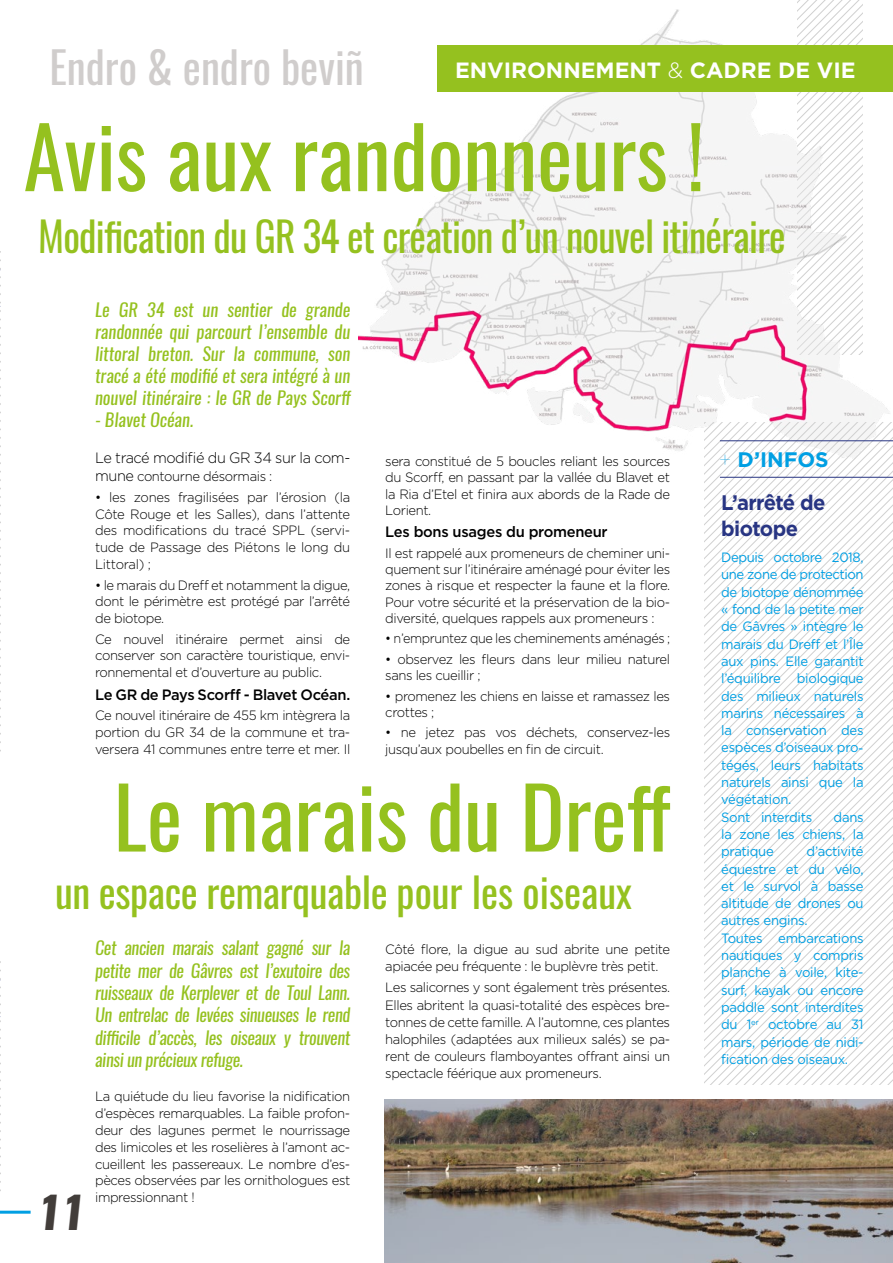
<style>
.page{position:relative;width:893px;height:1263px;background:#fff}
.page>*{position:absolute;margin:0;border:0;box-sizing:border-box;transform-origin:0 0}
.t1{font:84px "Oswald";color:#95c11f}
.t2{font:italic 800 43.5px "Oswald";color:#423d3a}
.t3{font:43.05px "Oswald";color:#d0cdcc}
.t4{font:40.5px "Oswald";letter-spacing:-.02em;color:#95c11f}
.t5{font:700 22.05px "Gotham";color:#fff}
.t6{font:700 21px/26.2px "Gotham";letter-spacing:-.03em;color:#283583;scale:.96 1}
.t7{font:700 21px "Gotham";color:#009fe3}
.t8{font:italic 18px/22.4px "Oswald";color:#95c11f;text-align:justify}
.t9{font:500 15px "Gotham";letter-spacing:-.02em;color:#000}
.t10{font:300 15px "Gotham";letter-spacing:-.03em;color:#000}
.t11{font:300 13.5px/16.6px "Gotham";letter-spacing:-.03em;color:#000;text-align:justify}
.t12{font:13.5px/17.2px "Gotham";letter-spacing:-.02em;color:#009fe3}
.t13{font:300 13.5px "Gotham";letter-spacing:-.03em;color:#000;scale:.94 1}
.s1{font-weight:300}
.s2{font-size:15px}
.s3{font-weight:100}
</style>
<div class="page">
<svg style="left:797px;top:0;width:65px;height:10px"></svg>
<hr style="left:0;top:1211px;width:31px;height:3px;background:#009fe3">
<img style="left:358px;top:10px;width:532px;height:441px">
<img style="left:384px;top:1099px;width:509px;height:164px">
<div style="left:438px;top:45px;width:455px;height:47px;background:#95c11f"></div>
<svg style="left:704px;top:422px;width:189px;height:663px"></svg>
<hr style="left:720px;top:440px;width:173px;height:1px;background:#283583">
<hr style="left:720px;top:477px;width:173px;height:1px;background:#283583">
<svg style="left:0;top:251px;width:1px;height:501px"></svg>
<svg style="left:0;top:962px;width:1px;height:229px"></svg>
<h3 class="t3" style="left:49px;top:38px;width:316px">Endro &amp; endro beviñ</h3>
<h3 class="t5" style="left:455px;top:55px;width:402px">ENVIRONNEMENT <span class="s1">&amp;</span> CADRE DE VIE</h3>
<h1 class="t1" style="left:24px;top:99px;width:682px">Avis aux randonneurs !</h1>
<h3 class="t4" style="left:38px;top:208px;width:749px">Modification du GR 34 et création d’un nouvel itinéraire</h3>
<h3 class="t8" style="left:95px;top:299px;width:258px">Le GR 34 est un sentier de grande randonnée qui parcourt l’ensemble du littoral breton. Sur la commune, son tracé a été modifié et sera intégré à un nouvel itinéraire : le GR de Pays Scorff</h3>
<h3 class="t8" style="left:95px;top:409px;width:100px">- Blavet Océan.</h3>
<p class="t10" style="left:95px;top:448px;width:257px">Le tracé modifié du GR 34 sur la com-</p>
<p class="t11" style="left:95px;top:468px;width:179px"><span class="s2">mune</span> contourne désormais :</p>
<p class="t11" style="left:95px;top:489px;width:257px">• les zones fragilisées par l’érosion (la Côte Rouge et les Salles), dans l’attente des modifications du tracé SPPL (servi&shy;tude de Passage des Piétons le long du Littoral) ;</p>
<p class="t11" style="left:95px;top:576px;width:257px">• le marais du Dreff et notamment la digue, dont le périmètre est protégé par l’arrêté de biotope.</p>
<p class="t11" style="left:95px;top:630px;width:257px">Ce nouvel itinéraire permet ainsi de conserver son caractère touristique, envi&shy;ronnemental et d’ouverture au public.</p>
<p class="t9" style="left:95px;top:684px;width:257px">Le GR de Pays Scorff - Blavet Océan.</p>
<p class="t11" style="left:95px;top:707px;width:257px">Ce nouvel itinéraire de 455 km intègrera la portion du GR 34 de la commune et tra&shy;versera 41 communes entre terre et mer. Il</p>
<p class="t11" style="left:385px;top:453px;width:286px">sera constitué de 5 boucles reliant les sources</p>
<h3 class="t7" style="left:719px;top:445px;width:111px"><span class="s3">+</span> D’INFOS</h3>
<p class="t11" style="left:385px;top:469px;width:286px;line-height:16.2px">du Scorff, en passant par la vallée du Blavet et la Ria d’Etel et finira aux abords de la Rade de Lorient.</p>
<p class="t9" style="left:385px;top:522px;width:224px">Les bons usages du promeneur</p>
<p class="t11" style="left:385px;top:544px;width:286px;line-height:16.2px">Il est rappelé aux promeneurs de cheminer uni&shy;quement sur l’itinéraire aménagé pour éviter les zones à risque et respecter la faune et la flore.<br>Pour votre sécurité et la préservation de la bio&shy;diversité, quelques rappels aux promeneurs :</p>
<p class="t13" style="left:385px;top:630px;width:305px">• n’empruntez que les cheminements aménagés ;</p>
<p class="t11" style="left:385px;top:651px;width:286px;line-height:16.2px">• observez les fleurs dans leur milieu naturel sans les cueillir ;</p>
<p class="t11" style="left:385px;top:687px;width:286px;line-height:16.2px">• promenez les chiens en laisse et ramassez les crottes ;</p>
<p class="t11" style="left:385px;top:724px;width:286px;line-height:16.2px">• ne jetez pas vos déchets, conservez-les jusqu’aux poubelles en fin de circuit.</p>
<h3 class="t6" style="left:721px;top:489px;width:110px">L’arrêté de biotope</h3>
<p class="t12" style="left:721px;top:548px;width:144px">Depuis octobre 2018, une zone de protection de biotope dénommée « fond de la petite mer de Gâvres » intègre le marais du Dreff et l’Île aux pins. Elle garantit l’équilibre biologique des milieux naturels marins nécessaires à la conservation des espèces d’oiseaux pro&shy;tégés, leurs habitats naturels ainsi que la végétation.<br>Sont interdits</p>
<h1 class="t1" style="left:113px;top:759px;width:558px">Le marais du Dreff</h1>
<h3 class="t4" style="left:55px;top:865px;width:578px">un espace remarquable pour les oiseaux</h3>
<h3 class="t8" style="left:95px;top:937px;width:257px">Cet ancien marais salant gagné sur la petite mer de Gâvres est l’exutoire des ruisseaux de Kerplever et de Toul Lann.<br>Un entrelac de levées sinueuses le rend difficile d’accès, les oiseaux y trouvent ainsi un précieux refuge.</h3>
<p class="t11" style="left:95px;top:1087px;width:257px">La quiétude du lieu favorise la nidification d’espèces remarquables. La faible profon&shy;deur des lagunes permet le nourrissage des limicoles et les roselières à l’amont ac&shy;cueillent les passereaux. Le nombre d’es&shy;pèces observées par les ornithologues est impressionnant !</p>
<p class="t12" style="left:721px;top:808px;width:144px;text-align:justify;text-indent:112px">dans la zone les chiens, la pratique</p>
<p class="t12" style="left:721px;top:843px;width:144px;text-indent:85px">d’activité équestre et du vélo, et le survol à basse altitude de drones ou autres engins.<br>Toutes embarcations nautiques y compris planche à voile, kite&shy;surf, kayak ou encore paddle sont interdites du 1<sup>er</sup> octobre au 31 mars, période de nidi&shy;fication des oiseaux.</p>
<p class="t11" style="left:385px;top:940px;width:286px;line-height:17.1px">Côté flore, la digue au sud abrite une petite apiacée peu fréquente : le buplèvre très petit.</p>
<p class="t11" style="left:385px;top:979px;width:286px;line-height:17.1px">Les salicornes y sont également très présentes.<br>Elles abritent la quasi-totalité des espèces bre&shy;tonnes de cette famille. A l’automne, ces plantes halophiles (adaptées aux milieux salés) se pa&shy;rent de couleurs flamboyantes offrant ainsi un spectacle féérique aux promeneurs.</p>
<h2 class="t2" style="left:37px;top:1181px;width:49px">11</h2>
</div>
